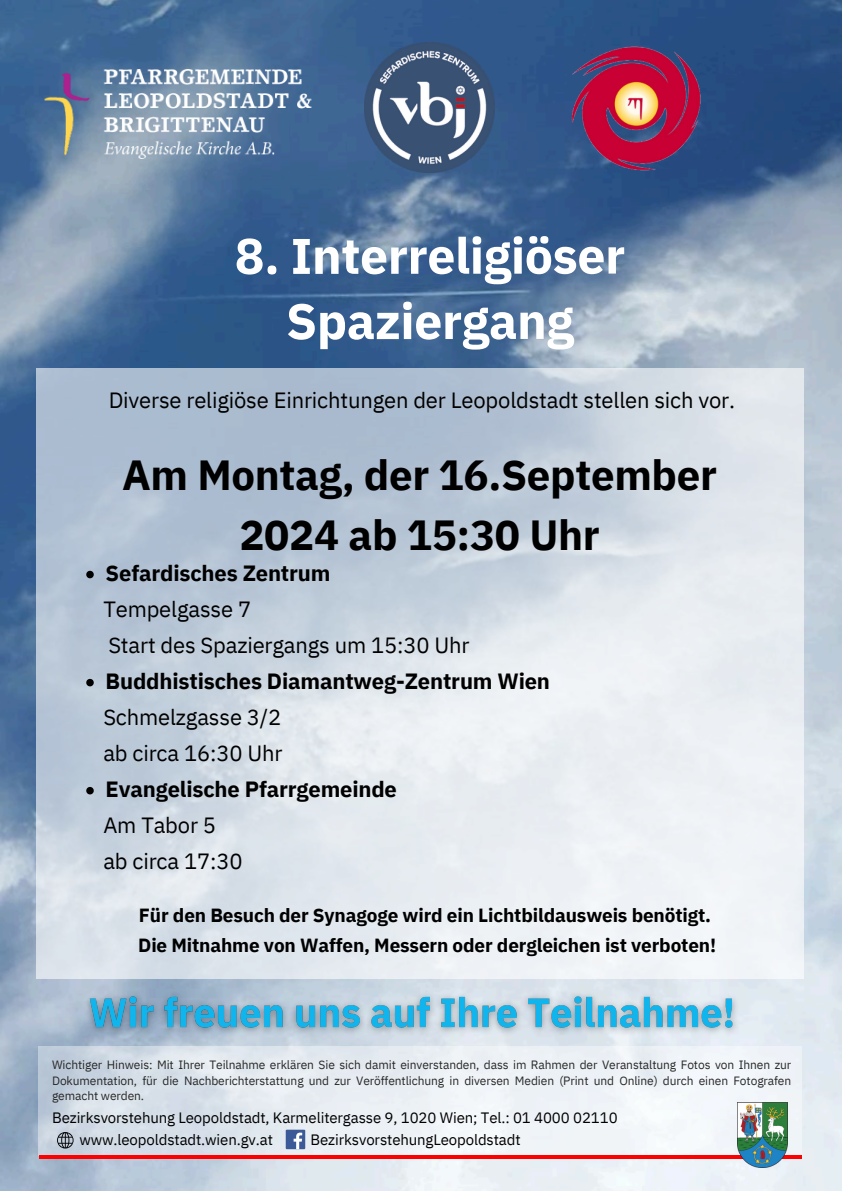
<style>
.page{position:relative;width:842px;height:1191px;background:#fff}
.page>*{position:absolute;margin:0;border:0;box-sizing:border-box;transform-origin:0 0}
.t1{font:700 50px/65.3px "IBM Plex Sans";letter-spacing:-.01em;color:#fff;text-align:center}
.t2{font:700 42px/60.8px "IBM Plex Sans";letter-spacing:-.01em;color:#000;text-align:center}
.t3{font:22px/36px "IBM Plex Sans";letter-spacing:-.01em;color:#000}
.t4{font:700 22px "IBM Plex Sans";letter-spacing:-.01em;color:#000}
.t5{font:700 19px/29.2px "IBM Plex Sans";letter-spacing:-.01em;color:#000}
.t6{font:15px/22.5px "IBM Plex Sans";letter-spacing:-.01em;color:#000}
.t7{font:12px/15.8px "IBM Plex Sans";letter-spacing:-.01em;color:#282828;text-align:justify}
</style>
<div class="page">
<img style="left:0;top:0;width:842px;height:1190px">
<div style="left:36px;top:367px;width:767px;height:611px;background:#fff;opacity:.6"></div>
<div style="left:38px;top:1045px;width:764px;height:110px;background:#fff;opacity:.4"></div>
<hr style="left:39px;top:1155px;width:763px;height:3px;background:#f00">
<img style="left:737px;top:1102px;width:51px;height:65px">
<div style="left:286px;top:1129px;width:19px;height:19px;background:#3d5a98"></div>
<svg style="left:294px;top:1132px;width:8px;height:16px"></svg>
<svg style="left:57px;top:1131px;width:17px;height:17px"></svg>
<img style="left:45px;top:70px;width:274px;height:88px">
<img style="left:556px;top:42px;width:150px;height:129px">
<img style="left:365px;top:42px;width:130px;height:130px">
<svg style="left:86px;top:570px;width:8px;height:8px"></svg>
<svg style="left:86px;top:678px;width:8px;height:8px"></svg>
<svg style="left:86px;top:786px;width:8px;height:8px"></svg>
<img style="left:78px;top:985px;width:666px;height:55px">
<h4 class="t1" style="left:235px;top:222px;width:392px">8. Interreligiöser<br>Spaziergang</h4>
<h3 class="t3" style="left:109px;top:381px;width:628px">Diverse religiöse Einrichtungen der Leopoldstadt stellen sich vor.</h3>
<p class="t2" style="left:122px;top:443px;width:596px">Am Montag, der 16.September<br>2024 ab 15:30 Uhr</p>
<h2 class="t4" style="left:106px;top:558px;width:226px">Sefardisches Zentrum</h2>
<p class="t3" style="left:103px;top:591px;width:149px">Tempelgasse 7</p>
<h3 class="t3" style="left:108px;top:627px;width:363px">Start des Spaziergangs um 15:30 Uhr</h3>
<p class="t4" style="left:106px;top:666px;width:446px">Buddhistisches Diamantweg-Zentrum Wien</p>
<p class="t3" style="left:103px;top:699px;width:180px">Schmelzgasse 3/2</p>
<p class="t3" style="left:103px;top:735px;width:181px">ab circa 16:30 Uhr</p>
<h3 class="t4" style="left:106px;top:774px;width:293px">Evangelische Pfarrgemeinde</h3>
<p class="t3" style="left:103px;top:807px;width:141px">Am Tabor 5 ab circa 17:30</p>
<p class="t5" style="left:138px;top:900px;width:579px">Für den Besuch der Synagoge wird ein Lichtbildausweis benötigt.<br>Die Mitnahme von Waffen, Messern oder dergleichen ist verboten!</p>
<h5 class="t7" style="left:52px;top:1056px;width:741px">Wichtiger Hinweis: Mit Ihrer Teilnahme erklären Sie sich damit einverstanden, dass im Rahmen der Veranstaltung Fotos von Ihnen zur Dokumentation, für die Nachberichterstattung und zur Veröffentlichung in diversen Medien (Print und Online) durch einen Fotografen gemacht werden.</h5>
<p class="t6" style="left:79px;top:1105px;width:540px;text-indent:-27px">Bezirksvorstehung Leopoldstadt, Karmelitergasse 9, 1020 Wien; Tel.: 01 4000 02110 www.leopoldstadt.wien.gv.at</p>
<p class="t6" style="left:310px;top:1128px;width:212px">BezirksvorstehungLeopoldstadt</p>
</div>
